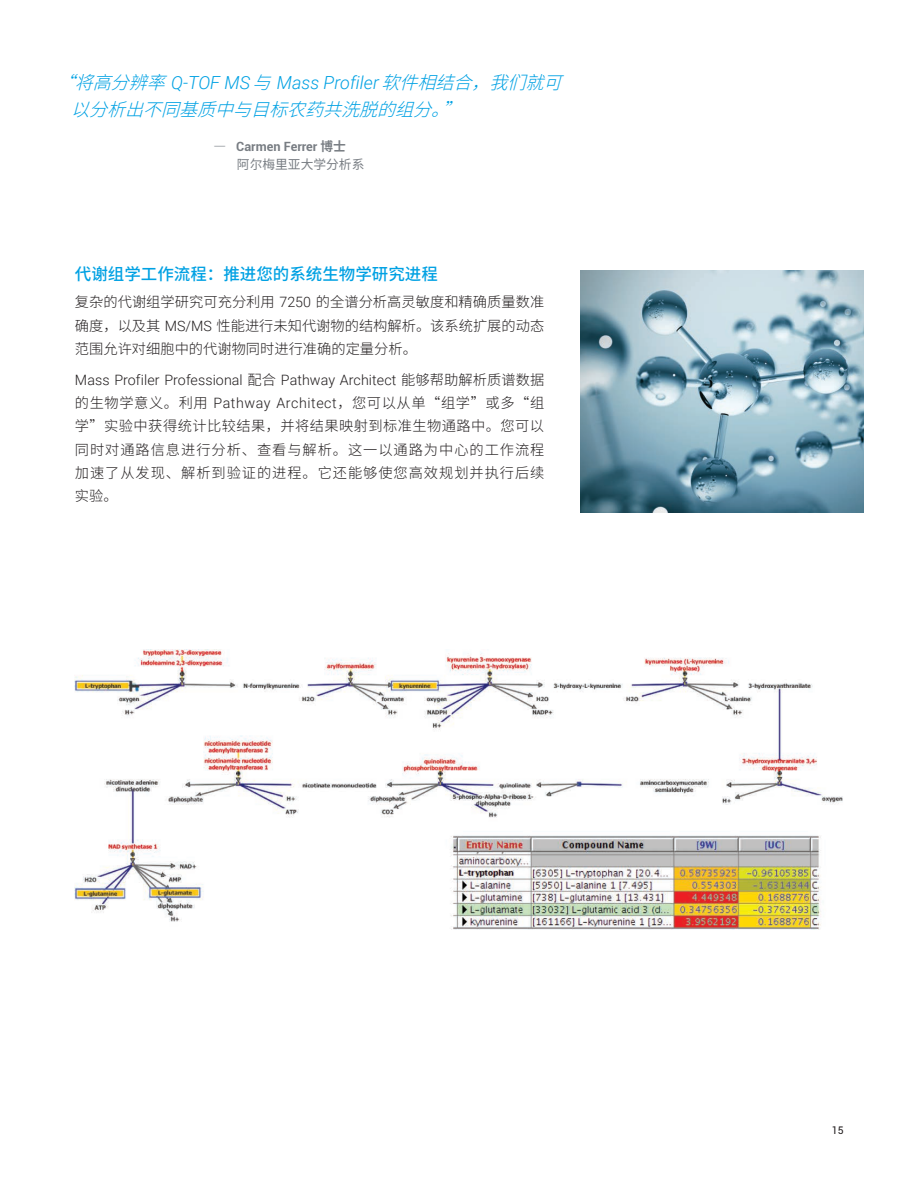
<style>
.page{position:relative;width:918px;height:1188px;background:#fff}
.page>*{position:absolute;margin:0;border:0;box-sizing:border-box;transform-origin:0 0}
.t1{font:italic 300 18px "Roboto";color:#00a1e3}
.t2{font:italic 300 18px "Noto Sans CJ Ksc";color:#00a1e3}
.t3{font:500 16.5px "Noto Sans CJ Ksc";color:#00a1e3}
.t4{font:300 14.25px/23.2px "Noto Sans CJ Ksc";color:#231f20;text-align:justify}
.t5{font:300 14.25px "Roboto";letter-spacing:.005em;color:#231f20}
.t6{font:700 12.75px "Roboto";color:#787d83}
.t7{font:12.75px "Noto Sans CJ Ksc";color:#787d83}
.t8{font:10.5px "Roboto";color:#231f20}
.s1{font-family:"Noto Sans CJ Ksc"}
.s2{font-family:"Roboto"}
</style>
<div class="page">
<img style="left:581px;top:271px;width:283px;height:242px">
<img style="left:74px;top:650px;width:769px;height:280px">
<p class="t1" style="left:57px;top:70px;width:520px"><span class="s1">“将高分辨率</span>Q-TOF MS <span class="s1">与</span>Mass Profiler <span class="s1">软件相结合，我们就可</span></p>
<p class="t2" style="left:71px;top:100px;width:405px">以分析出不同基质中与目标农药共洗脱的组分。”</p>
<p class="t6" style="left:213px;top:137px;width:134px"><span class="s1">―</span> Carmen Ferrer <span class="s1">博士</span></p>
<p class="t7" style="left:237px;top:158px;width:129px">阿尔梅里亚大学分析系</p>
<p class="t3" style="left:75px;top:265px;width:364px">代谢组学工作流程：推进您的系统生物学研究进程</p>
<p class="t4" style="left:75px;top:291px;width:471px">复杂的代谢组学研究可充分利用 <span class="s2">7250</span> 的全谱分析高灵敏度和精确质量数准确度，以及其 <span class="s2">MS/MS</span> 性能进行未知代谢物的结构解析。该系统扩展的动态范围允许对细胞中的代谢物同时进行准确的定量分析。</p>
<p class="t5" style="left:75px;top:370px;width:471px">Mass Profiler Professional <span class="s1">配合</span> Pathway Architect <span class="s1">能够帮助解析质谱数据</span></p>
<p class="t4" style="left:75px;top:391px;width:471px">的生物学意义。利用 <span class="s2">Pathway Architect</span>，您可以从单“组学”或多“组学”实验中获得统计比较结果，并将结果映射到标准生物通路中。您可以同时对通路信息进行分析、查看与解析。这一以通路为中心的工作流程加速了从发现、解析到验证的进程。它还能够使您高效规划并执行后续实验。</p>
<p class="t8" style="left:832px;top:1123px;width:13px">15</p>
</div>
